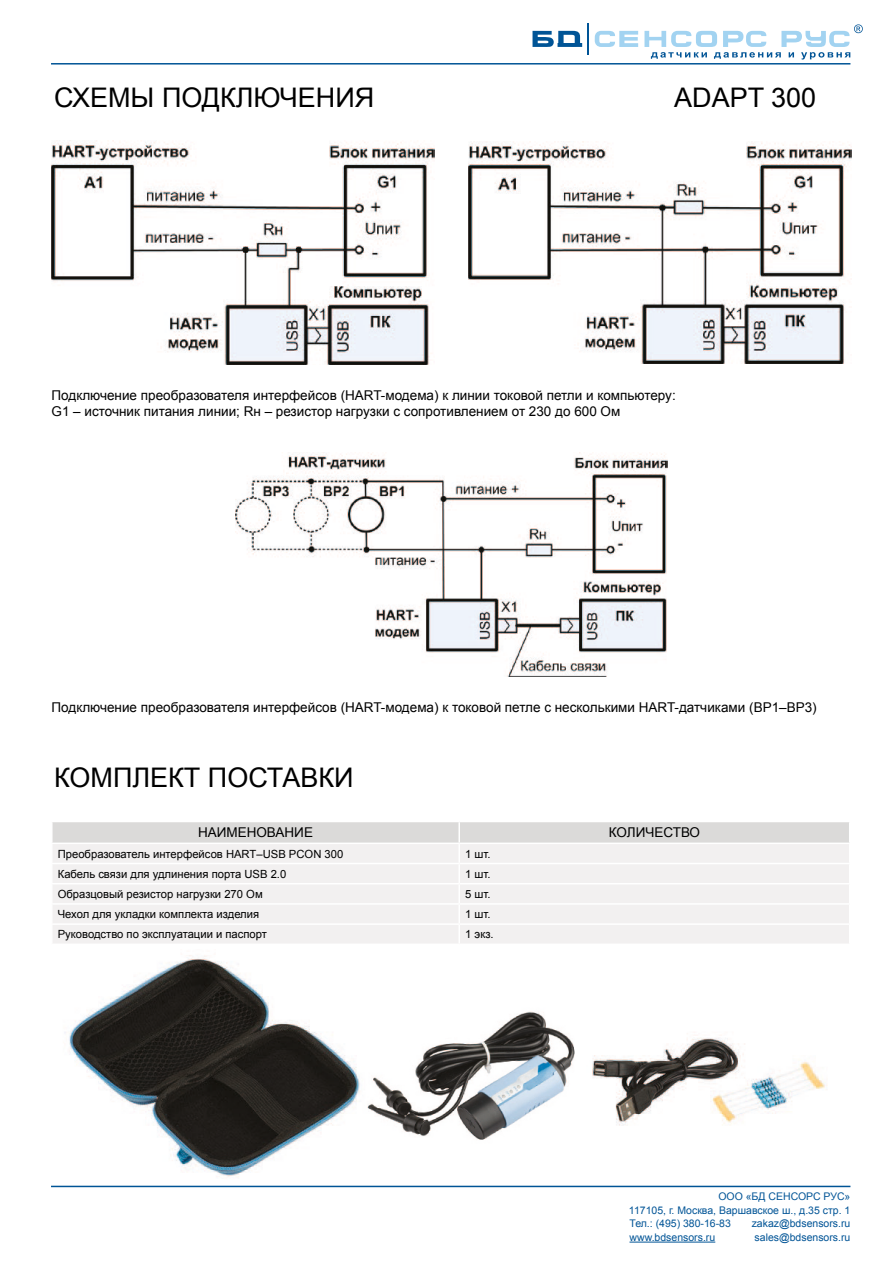
<style>
.page{position:relative;width:893px;height:1263px;background:#fff}
.page>*{position:absolute;margin:0;border:0;box-sizing:border-box;transform-origin:0 0}
.t1{font:27px "Arial";color:#000}
.t2{font:13.5px/16.2px "Arial";color:#000}
.t3{font:11.25px "Arial";color:#000}
.t4{font:10.5px/13.5px "Arial";color:#005496;text-align:justify}
</style>
<div class="page">
<svg style="left:595px;top:31px;width:43px;height:16px"></svg>
<hr style="left:587px;top:23px;width:2px;height:31px;background:#005496">
<svg style="left:532px;top:31px;width:50px;height:16px"></svg>
<svg style="left:644px;top:24px;width:219px;height:36px"></svg>
<hr style="left:51px;top:63px;width:799px;height:2px;background:#005496">
<hr style="left:51px;top:1186px;width:799px;height:1px;background:#005496">
<hr style="left:629px;top:1242px;width:86px;height:1px;background:#005496">
<img style="left:52px;top:141px;width:382px;height:223px">
<img style="left:468px;top:141px;width:383px;height:223px">
<img style="left:235px;top:453px;width:432px;height:223px">
<svg style="left:52px;top:822px;width:797px;height:121px"></svg>
<img style="left:64px;top:955px;width:763px;height:222px">
<h1 class="t1" style="left:54px;top:80px;width:322px">СХЕМЫ ПОДКЛЮЧЕНИЯ</h1>
<h1 class="t1" style="left:674px;top:80px;width:144px">ADAPT 300</h1>
<p class="t2" style="left:52px;top:387px;width:626px">Подключение преобразователя интерфейсов (HART-модема) к линии токовой петли и компьютеру:<br>G1 – источник питания линии; Rн – резистор нагрузки с сопротивлением от 230 до 600 Ом</p>
<p class="t2" style="left:52px;top:699px;width:767px">Подключение преобразователя интерфейсов (HART-модема) к токовой петле с несколькими HART-датчиками (BP1–BP3)</p>
<h1 class="t1" style="left:54px;top:760px;width:301px">КОМПЛЕКТ ПОСТАВКИ</h1>
<p class="t2" style="left:198px;top:825px;width:116px">НАИМЕНОВАНИЕ</p>
<p class="t2" style="left:609px;top:825px;width:93px">КОЛИЧЕСТВО</p>
<p class="t3" style="left:58px;top:846px;width:287px">Преобразователь интерфейсов НАRT–USB PCON 300</p>
<p class="t3" style="left:465px;top:846px;width:27px">1 шт.</p>
<p class="t3" style="left:58px;top:866px;width:230px">Кабель связи для удлинения порта USB 2.0</p>
<p class="t3" style="left:465px;top:866px;width:27px">1 шт.</p>
<p class="t3" style="left:58px;top:886px;width:206px">Образцовый резистор нагрузки 270 Ом</p>
<p class="t3" style="left:465px;top:886px;width:27px">5 шт.</p>
<p class="t3" style="left:58px;top:907px;width:203px">Чехол для укладки комплекта изделия</p>
<p class="t3" style="left:465px;top:907px;width:27px">1 шт.</p>
<p class="t3" style="left:58px;top:927px;width:211px">Руководство по эксплуатации и паспорт</p>
<p class="t3" style="left:465px;top:927px;width:30px">1 экз.</p>
<p class="t4" style="left:629px;top:1190px;width:223px;text-indent:89px">ООО «БД СЕНСОРС РУС» 117105, г. Москва, Варшавское ш., д.35 стр. 1<br>Тел.: (495) 380-16-83</p>
<p class="t4" style="left:752px;top:1217px;width:100px">zakaz@bdsensors.ru</p>
<p class="t4" style="left:629px;top:1231px;width:87px">www.bdsensors.ru</p>
<p class="t4" style="left:755px;top:1231px;width:97px">sales@bdsensors.ru</p>
</div>
